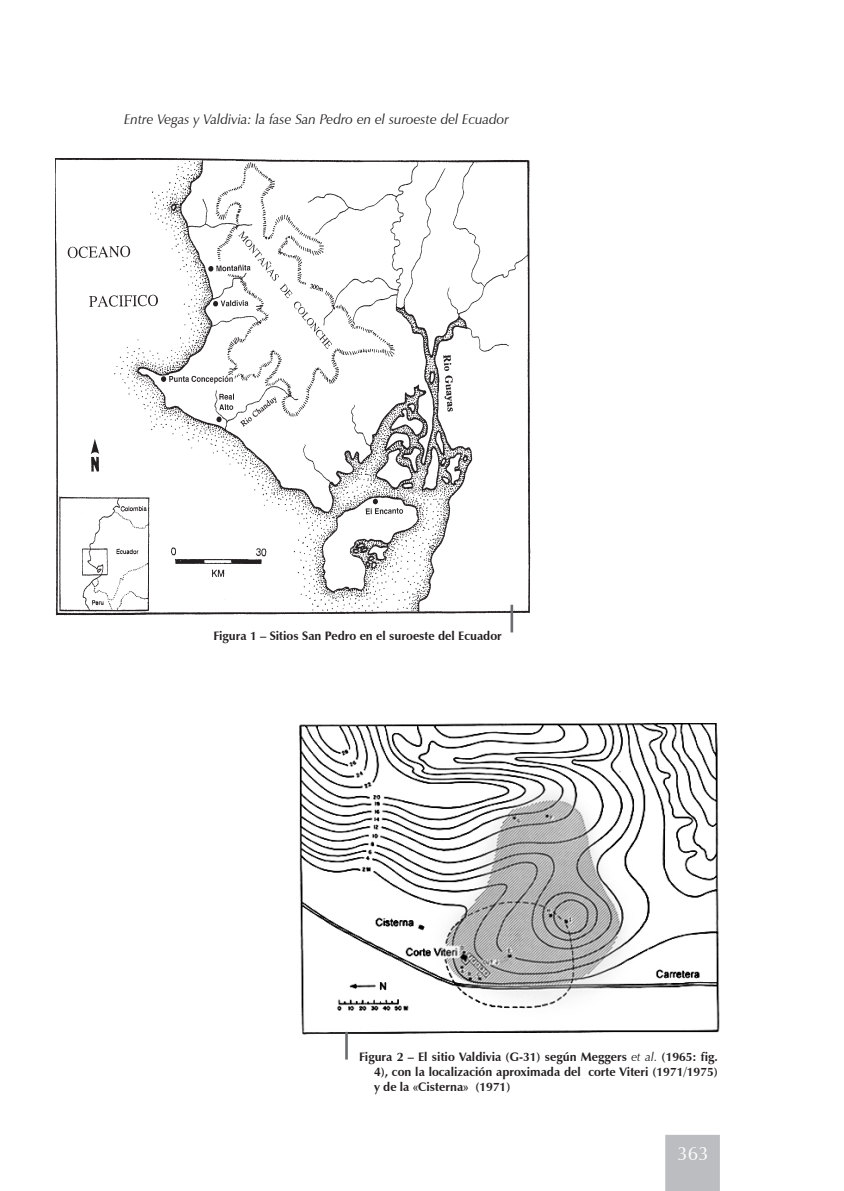
<style>
.page{position:relative;width:844px;height:1191px;background:#fff}
.page>*{position:absolute;margin:0;border:0;box-sizing:border-box;transform-origin:0 0}
.t1{font:19.25px "Zapf Humanist 601 BT";color:#fff}
.t2{font:italic 14px "Zapf Humanist 601 BT";color:#231f20}
.LEYENDA{font:700 12.25px/14.7px "Zapf Humanist 601 BT";color:#231f20;text-align:justify}
.s1{font-weight:400;font-style:italic}
</style>
<div class="page">
<div style="left:665px;top:1134px;width:54px;height:57px;background:#bcbdc0"></div>
<img style="left:55px;top:159px;width:476px;height:459px">
<hr style="left:510px;top:605px;width:3px;height:27px;background:#6c6d70">
<img style="left:299px;top:724px;width:420px;height:311px">
<hr style="left:345px;top:1031px;width:3px;height:28px;background:#6c6d70">
<p class="t2" style="left:124px;top:110px;width:386px">Entre Vegas y Valdivia: la fase San Pedro en el suroeste del Ecuador</p>
<p class="LEYENDA" style="left:213px;top:628px;width:290px">Figura 1 – Sitios San Pedro en el suroeste del Ecuador</p>
<p class="LEYENDA" style="left:374px;top:1049px;width:345px;text-indent:-15px">Figura 2 – El sitio Valdivia (G-31) según Meggers <span class="s1">et al.</span> (1965: fig.<br>4), con la localización aproximada del corte Viteri (1971/1975) y de la «Cisterna» (1971)</p>
<h1 class="t1" style="left:677px;top:1141px;width:33px">363</h1>
</div>
